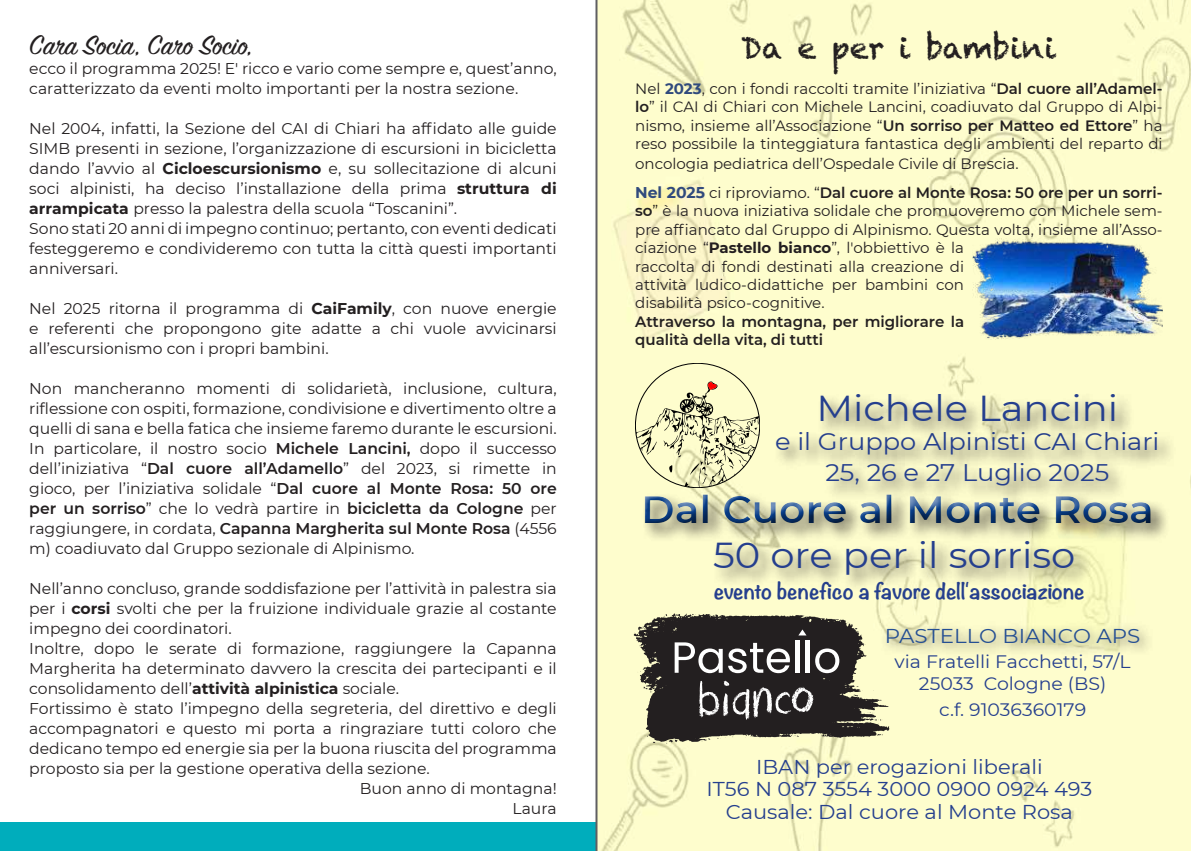
<style>
.page{position:relative;width:1191px;height:851px;background:#fff}
.page>*{position:absolute;margin:0;border:0;box-sizing:border-box;transform-origin:0 0}
.t1{font:600 38px "Montserrat";color:#083e89;scale:1.07 1}
.t2{font:36px "Montserrat";color:#253f8e;scale:1.07 1}
.t3{font:30px "Sign Painter House Script";letter-spacing:-.005em;color:#231f20}
.t4{font:30px "Chalkduster";color:#231f20}
.t5{font:24px "Montserrat";color:#253f8e;scale:1.07 1}
.t6{font:20px/22.6px "Montserrat";color:#253f8e;text-align:center;scale:1.05 1}
.t7{font:700 20px "Noteworthy";color:#253f8e;scale:1.07 1}
.t8{font:20px "Montserrat";color:#254f93;scale:1.07 1}
.t9{font:18px/21.6px "Montserrat";color:#253f8e;text-align:center;scale:1.05 1}
.t10{font:15.6px/20px "Montserrat";color:#231f20}
.t11{font:15px/18.4px "Montserrat";color:#231f20}
.t12{font:600 15px/18.4px "Montserrat";color:#231f20}
.s1{font-weight:700}
.s2{font-weight:600}
.s3{font-weight:700;color:#304a7d}
.s4{font-weight:700;font-size:15.6px;color:#304a7d}
</style>
<div class="page">
<div style="left:0;top:822px;width:597px;height:28px;background:#00adbc"></div>
<svg style="left:595px;top:0;width:596px;height:850px;background:#fbfaca"></svg>
<div style="left:641px;top:492px;width:528px;height:50px;background:#231f20;opacity:.75"></div>
<div style="left:630px;top:479px;width:531px;height:53px;background:#fefdcd"></div>
<div style="left:633px;top:486px;width:531px;height:49px;background:#231f20;opacity:.75"></div>
<div style="left:773px;top:429px;width:403px;height:44px;background:#231f20;opacity:.75"></div>
<div style="left:880px;top:621px;width:274px;height:36px;background:#231f20;opacity:.75"></div>
<svg style="left:634px;top:613px;width:255px;height:131px;background:#67645a"></svg>
<img style="left:972px;top:238px;width:190px;height:101px">
<div style="left:817px;top:391px;width:316px;height:48px;background:#231f20;opacity:.75"></div>
<div style="left:712px;top:538px;width:380px;height:55px;background:#231f20;opacity:.75"></div>
<div style="left:824px;top:460px;width:303px;height:44px;background:#231f20;opacity:.75"></div>
<svg style="left:635px;top:381px;width:124px;height:106px;background:#dbdab0"></svg>
<h3 class="t3" style="left:29px;top:27px;width:225px">Cara Socia, Caro Socio,</h3>
<p class="t10" style="left:29px;top:58px;width:529px">ecco il programma 2025! E' ricco e vario come sempre e, quest’anno, caratterizzato da eventi molto importanti per la nostra sezione.</p>
<p class="t10" style="left:29px;top:118px;width:529px">Nel 2004, infatti, la Sezione del CAI di Chiari ha affidato alle guide SIMB presenti in sezione, l’organizzazione di escursioni in bicicletta dando l’avvio al <span class="s1">Cicloescursionismo</span> e, su sollecitazione di alcuni soci alpinisti, ha deciso l’installazione della prima <span class="s1">struttura di arrampicata</span> presso la palestra della scuola “Toscanini”.<br>Sono stati 20 anni di impegno continuo; pertanto, con eventi dedicati festeggeremo e condivideremo con tutta la città questi importanti anniversari.</p>
<p class="t10" style="left:29px;top:298px;width:529px;text-align:justify">Nel 2025 ritorna il programma di <span class="s1">CaiFamily</span>, con nuove energie e referenti che propongono gite adatte a chi vuole avvicinarsi all’escursionismo con i propri bambini.</p>
<p class="t10" style="left:29px;top:378px;width:529px;text-align:justify">Non mancheranno momenti di solidarietà, inclusione, cultura, riflessione con ospiti, formazione, condivisione e divertimento oltre a quelli di sana e bella fatica che insieme faremo durante le escursioni.<br>In particolare, il nostro socio <span class="s2">Michele Lancini,</span> dopo il successo dell’iniziativa “<span class="s2">Dal cuore all’Adamello</span>” del 2023, si rimette in gioco, per l’iniziativa solidale “<span class="s2">Dal cuore al Monte Rosa: 50 ore per un sorriso</span>” che lo vedrà partire in <span class="s2">bicicletta da Cologne</span> per raggiungere, in cordata, <span class="s2">Capanna Margherita sul Monte Rosa</span> (4556 m) coadiuvato dal Gruppo sezionale di Alpinismo.</p>
<p class="t10" style="left:29px;top:578px;width:529px">Nell’anno concluso, grande soddisfazione per l’attività in palestra sia</p>
<p class="t10" style="left:29px;top:598px;width:529px">per i <span class="s1">corsi</span> svolti che per la fruizione individuale grazie al costante</p>
<p class="t10" style="left:29px;top:618px;width:204px">impegno dei coordinatori.</p>
<p class="t10" style="left:29px;top:638px;width:529px">Inoltre, dopo le serate di formazione, raggiungere la Capanna</p>
<p class="t10" style="left:29px;top:658px;width:529px">Margherita ha determinato davvero la crescita dei partecipanti e il</p>
<p class="t10" style="left:29px;top:678px;width:371px">consolidamento dell’<span class="s1">attività alpinistica</span> sociale.</p>
<p class="t10" style="left:29px;top:698px;width:529px">Fortissimo è stato l’impegno della segreteria, del direttivo e degli</p>
<p class="t10" style="left:29px;top:718px;width:529px">accompagnatori e questo mi porta a ringraziare tutti coloro che</p>
<p class="t10" style="left:29px;top:738px;width:529px">dedicano tempo ed energie sia per la buona riuscita del programma</p>
<p class="t10" style="left:29px;top:758px;width:402px">proposto sia per la gestione operativa della sezione.</p>
<p class="t10" style="left:360px;top:778px;width:198px">Buon anno di montagna!</p>
<p class="t10" style="left:512px;top:798px;width:46px">Laura</p>
<h3 class="t4" style="left:741px;top:30px;width:317px">Da e per i bambini</h3>
<p class="t11" style="left:635px;top:79px;width:529px;text-align:justify">Nel <span class="s3">2023</span>, con i fondi raccolti tramite l’iniziativa “<span class="s2">Dal cuore all’Adamel&shy;lo</span>” il CAI di Chiari con Michele Lancini, coadiuvato dal Gruppo di Alpi&shy;nismo, insieme all’Associazione “<span class="s2">Un sorriso per Matteo ed Ettore</span>” ha reso possibile la tinteggiatura fantastica degli ambienti del reparto di</p>
<p class="t11" style="left:635px;top:154px;width:385px">oncologia pediatrica dell’Ospedale Civile di Brescia.</p>
<p class="t11" style="left:635px;top:183px;width:529px"><span class="s4">Nel 2025</span> ci riproviamo. “<span class="s2">Dal cuore al Monte Rosa: 50 ore per un sorri&shy;so</span>” è la nuova iniziativa solidale che promuoveremo con Michele sem&shy;pre affiancato dal Gruppo di Alpinismo. Questa volta, insieme all’Asso&shy;ciazione “<span class="s1">Pastello bianco</span>”, l'obbiettivo è la<br>raccolta di fondi destinati alla creazione di<br>attività ludico-didattiche per bambini con<br>disabilità psico-cognitive.</p>
<p class="t12" style="left:635px;top:311px;width:330px">Attraverso la montagna, per migliorare la qualità della vita, di tutti</p>
<h2 class="t2" style="left:816px;top:383px;width:284px">Michele Lancini</h2>
<h3 class="t5" style="left:775px;top:425px;width:361px">e il Gruppo Alpinisti CAI Chiari</h3>
<h3 class="t5" style="left:825px;top:455px;width:267px">25, 26 e 27 Luglio 2025</h3>
<h1 class="t1" style="left:641px;top:482px;width:480px">Dal Cuore al Monte Rosa</h1>
<h2 class="t2" style="left:713px;top:530px;width:340px">50 ore per il sorriso</h2>
<p class="t7" style="left:714px;top:573px;width:348px">evento benefico a favore dell'associazione</p>
<p class="t8" style="left:884px;top:622px;width:240px">PASTELLO BIANCO APS</p>
<p class="t9" style="left:894px;top:650px;width:226px">via Fratelli Facchetti, 57/L<br>25033 Cologne (BS)</p>
<p class="t9" style="left:939px;top:697px;width:142px">c.f. 91036360179</p>
<p class="t6" style="left:706px;top:754px;width:369px">IBAN per erogazioni liberali<br>IT56 N 087 3554 3000 0900 0924 493<br>Causale: Dal cuore al Monte Rosa</p>
</div>
